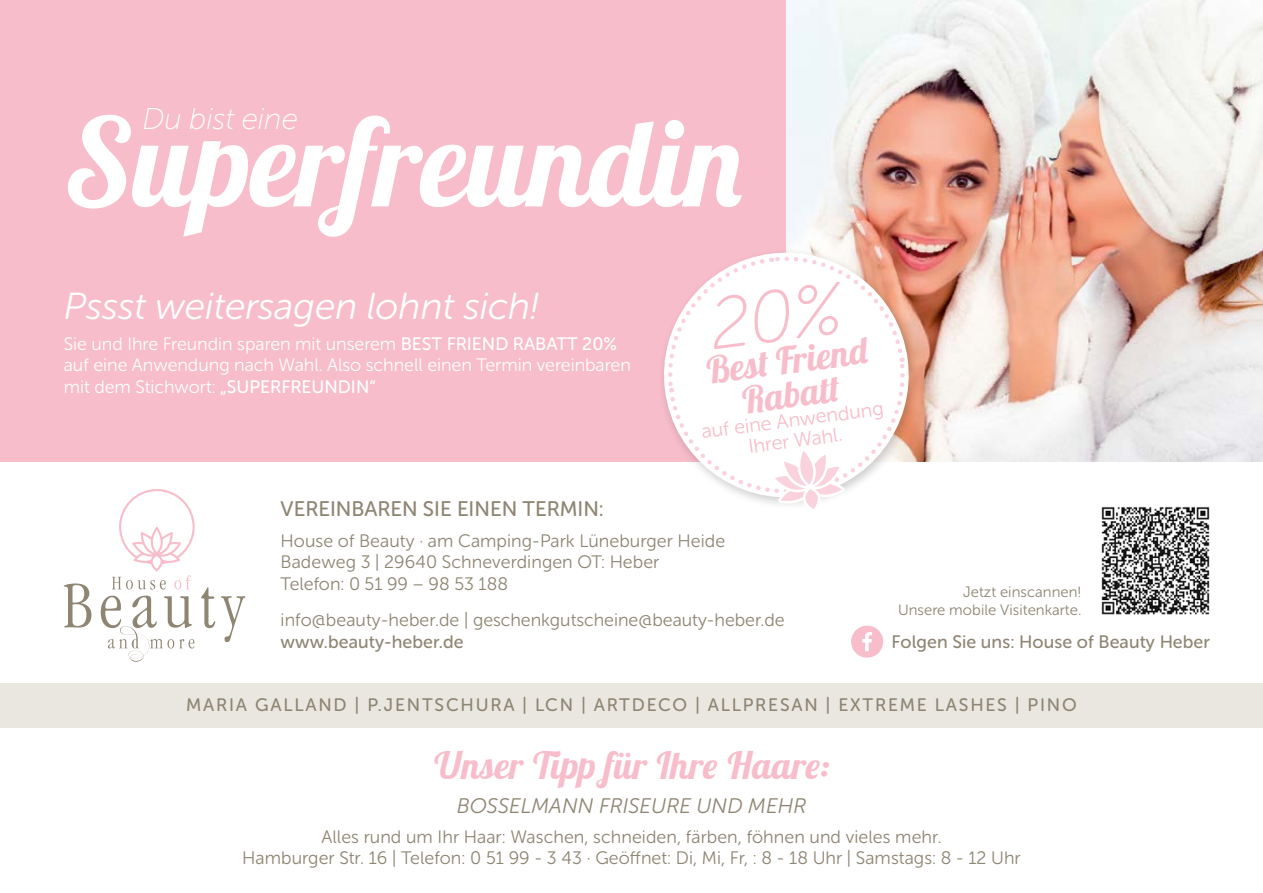
<style>
.page{position:relative;width:1263px;height:893px;background:#fff}
.page>*{position:absolute;margin:0;border:0;box-sizing:border-box;transform-origin:0 0}
.t1{font:121.35px "Lobster";color:#fff}
.t2{font:italic 37.5px "Museo Sans Rounded 300";color:#fff}
.t3{font:italic 700 37.5px "Lobster Two";color:#f7bdca}
.t4{font:36.9px/34.2px "Lobster";color:#f7bdca;text-align:center}
.t5{font:italic 30px "Museo Sans Rounded 100";color:#fff}
.t6{font:21px "Museo Sans Rounded 500";color:#8e8573}
.t7{font:italic 21px "Museo Sans Rounded 300";letter-spacing:.005em;color:#8e8573}
.t8{font:19.95px/20.7px "Museo Sans Rounded 300";color:#f7bdca;text-align:center}
.t9{font:18px/21.6px "Museo Sans Rounded 300";letter-spacing:.005em;color:#8e8573;text-align:center}
.t10{font:18px/21.6px "Museo Sans Rounded 300";color:#fff}
.t11{font:18px "Museo Sans Rounded 500";letter-spacing:.1em;color:#8e8573}
.t12{font:18px "Museo Sans Rounded 500";letter-spacing:.005em;color:#8e8573}
.t13{font:15px/18px "Museo Sans Rounded 300";letter-spacing:.005em;color:#8e8573;text-align:right}
.s1{font-family:"Museo Sans Rounded 500"}
</style>
<div class="page">
<div style="left:0;top:0;width:787px;height:461px;background:#f7bdca"></div>
<img style="left:787px;top:0;width:476px;height:461px">
<div style="left:0;top:683px;width:1263px;height:44px;background:#eae7e1"></div>
<svg style="left:64px;top:583px;width:27px;height:44px"></svg>
<svg style="left:201px;top:587px;width:14px;height:41px"></svg>
<svg style="left:221px;top:596px;width:24px;height:46px"></svg>
<svg style="left:101px;top:596px;width:93px;height:66px"></svg>
<svg style="left:112px;top:489px;width:83px;height:100px"></svg>
<img style="left:1101px;top:506px;width:109px;height:109px">
<svg style="left:656px;top:245px;width:260px;height:217px"></svg>
<div style="left:851px;top:626px;width:32px;height:32px;background:#f7bdca;border-radius:50%"></div>
<svg style="left:862px;top:632px;width:10px;height:19px"></svg>
<svg style="left:665px;top:254px;width:242px;height:255px"></svg>
<h3 class="t5" style="left:143px;top:103px;width:157px">Du bist eine</h3>
<h1 class="t1" style="left:64px;top:85px;width:684px">Superfreundin</h1>
<h2 class="t2" style="left:64px;top:286px;width:476px">Pssst weitersagen lohnt sich!</h2>
<p class="t10" style="left:64px;top:333px;width:569px">Sie und Ihre Freundin sparen mit unserem <span class="s1">BEST FRIEND RABATT 20% </span>auf eine Anwendung nach Wahl. Also schnell einen Termin vereinbaren mit dem Stichwort: <span class="s1">„SUPERFREUNDIN“</span></p>
<h3 class="t4" style="left:704px;top:354px;width:165px;rotate:-8deg">Best Friend<br>Rabatt</h3>
<p class="t8" style="left:700px;top:422px;width:185px;rotate:-8deg">auf eine Anwendung<br>Ihrer Wahl.</p>
<p class="t6" style="left:281px;top:498px;width:325px">VEREINBAREN SIE EINEN TERMIN:</p>
<p class="t9" style="left:281px;top:530px;width:446px;text-align:left">House of Beauty · am Camping-Park Lüneburger Heide<br>Badeweg 3 | 29640 Schneverdingen OT: Heber<br>Telefon: 0 51 99 – 98 53 188</p>
<p class="t9" style="left:281px;top:609px;width:505px">info@beauty-heber.de | geschenkgutscheine@beauty-heber.de</p>
<p class="t12" style="left:281px;top:632px;width:185px">www.beauty-heber.de</p>
<p class="t12" style="left:891px;top:632px;width:320px">Folgen Sie uns: House of Beauty Heber</p>
<p class="t13" style="left:898px;top:583px;width:185px">Jetzt einscannen!<br>Unsere mobile Visitenkarte.</p>
<p class="t11" style="left:186px;top:695px;width:892px">MARIA GALLAND | P.JENTSCHURA | LCN | ARTDECO | ALLPRESAN | EXTREME LASHES | PINO</p>
<h2 class="t3" style="left:432px;top:741px;width:400px">Unser Tipp für Ihre Haare:</h2>
<p class="t7" style="left:457px;top:794px;width:351px">BOSSELMANN FRISEURE UND MEHR</p>
<p class="t9" style="left:242px;top:826px;width:780px">Alles rund um Ihr Haar: Waschen, schneiden, färben, föhnen und vieles mehr.<br>Hamburger Str. 16 | Telefon: 0 51 99 - 3 43 · Geöffnet: Di, Mi, Fr, : 8 - 18 Uhr | Samstags: 8 - 12 Uhr</p>
</div>
